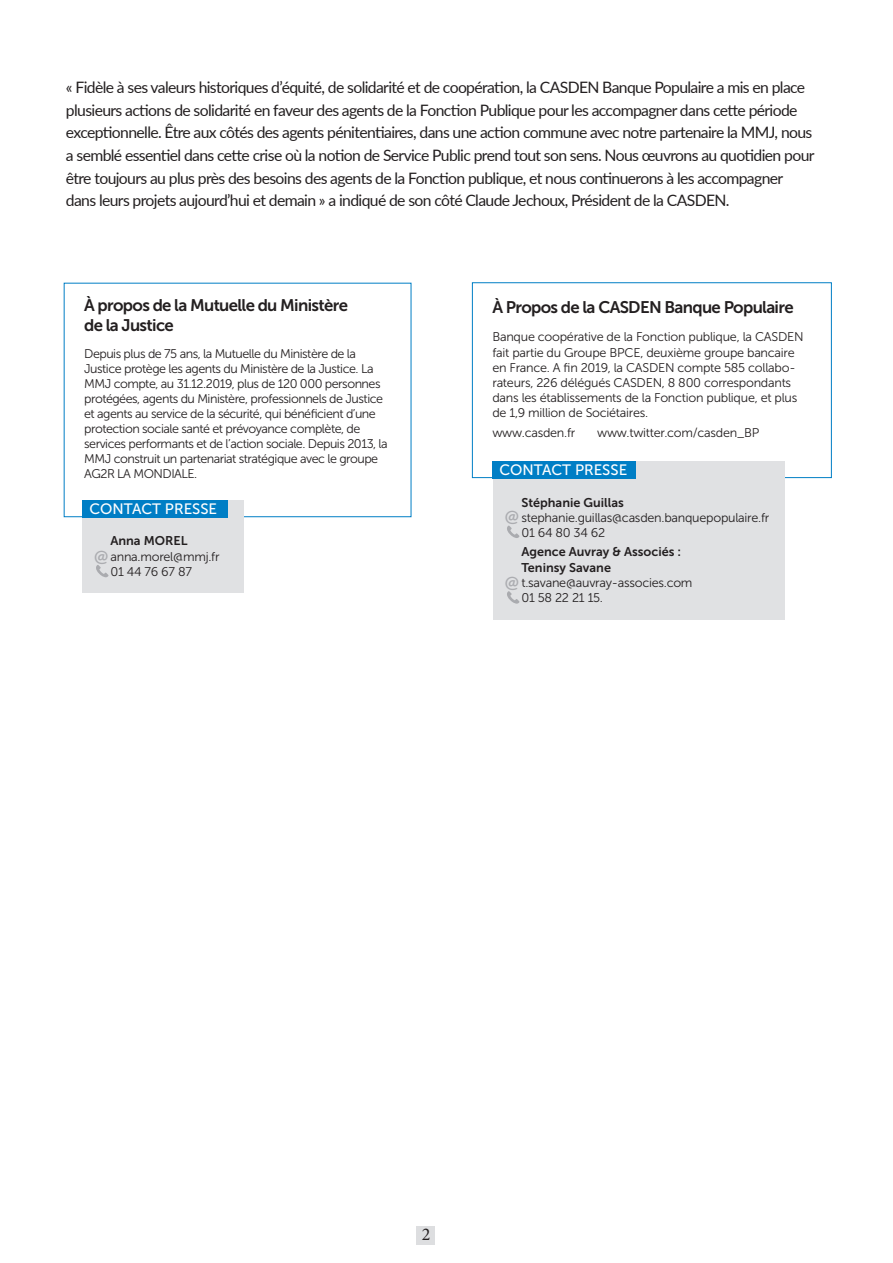
<style>
.page{position:relative;width:893px;height:1263px;background:#fff}
.page>*{position:absolute;margin:0;border:0;box-sizing:border-box;transform-origin:0 0}
.t1{font:18px "Minion Pro";color:#231f20}
.t2{font:16.8px/19.2px "Museo Sans 700";letter-spacing:-.04em;color:#231f20}
.t3{font:700 16.8px "Lato";color:#acadb1}
.t4{font:15.75px/22.5px "Lato";letter-spacing:-.04em;color:#231f20}
.t5{font:15px "Museo Sans 500";color:#fff}
.t6{font:12.6px/15.1px "Museo Sans 300";letter-spacing:-.02em;color:#231f20}
.t7{font:12.6px/15px "Museo Sans 300";letter-spacing:-.04em;color:#231f20}
.t8{font:12.6px/15.1px "Museo Sans 700";color:#231f20}
</style>
<div class="page">
<div style="left:472px;top:282px;width:360px;height:196px;border:1px solid #007ec5"></div>
<div style="left:82px;top:500px;width:162px;height:93px;background:#e0e1e3"></div>
<div style="left:493px;top:461px;width:291px;height:158px;background:#e0e1e3"></div>
<svg style="left:507px;top:591px;width:12px;height:13px"></svg>
<svg style="left:507px;top:526px;width:12px;height:12px"></svg>
<svg style="left:96px;top:565px;width:13px;height:12px"></svg>
<div style="left:82px;top:500px;width:146px;height:17px;background:#007ec5"></div>
<div style="left:492px;top:462px;width:144px;height:17px;background:#007ec5"></div>
<div style="left:417px;top:1226px;width:18px;height:19px;background:#dddee0"></div>
<p class="t4" style="left:66px;top:76px;width:750px">« Fidèle à ses valeurs historiques d’équité, de solidarité et de coopération, la CASDEN Banque Populaire a mis en place plusieurs actions de solidarité en faveur des agents de la Fonction Publique pour les accompagner dans cette période exceptionnelle. Être aux côtés des agents pénitentiaires, dans une action commune avec notre partenaire la MMJ, nous a semblé essentiel dans cette crise où la notion de Service Public prend tout son sens. Nous œuvrons au quotidien pour être toujours au plus près des besoins des agents de la Fonction publique, et nous continuerons à les accompagner dans leurs projets aujourd’hui et demain » a indiqué de son côté Claude Jechoux, Président de la CASDEN.</p>
<p class="t2" style="left:84px;top:296px;width:265px">À propos de la Mutuelle du Ministère de la Justice</p>
<p class="t7" style="left:84px;top:346px;width:305px">Depuis plus de 75 ans, la Mutuelle du Ministère de la Justice protège les agents du Ministère de la Justice. La MMJ compte, au 31.12.2019, plus de 120 000 personnes protégées, agents du Ministère, professionnels de Justice et agents au service de la sécurité, qui bénéficient d’une protection sociale santé et prévoyance complète, de services performants et de l’action sociale. Depuis 2013, la MMJ construit un partenariat stratégique avec le groupe AG2R LA MONDIALE.</p>
<p class="t5" style="left:89px;top:500px;width:129px">CONTACT PRESSE</p>
<p class="t8" style="left:110px;top:533px;width:79px">Anna MOREL</p>
<p class="t6" style="left:110px;top:549px;width:111px">anna.morel@mmj.fr<br>01 44 76 67 87</p>
<p class="t3" style="left:94px;top:543px;width:16px">@</p>
<p class="t2" style="left:492px;top:298px;width:303px">À Propos de la CASDEN Banque Populaire</p>
<p class="t6" style="left:492px;top:330px;width:313px">Banque coopérative de la Fonction publique, la CASDEN fait partie du Groupe BPCE, deuxième groupe bancaire en France. A fin 2019, la CASDEN compte 585 collabo&shy;rateurs, 226 délégués CASDEN, 8 800 correspondants dans les établissements de la Fonction publique, et plus de 1,9 million de Sociétaires.</p>
<p class="t6" style="left:492px;top:425px;width:84px">www.casden.fr</p>
<p class="t6" style="left:597px;top:425px;width:164px">www.twitter.com/casden_BP</p>
<p class="t5" style="left:499px;top:462px;width:129px">CONTACT PRESSE</p>
<p class="t8" style="left:521px;top:495px;width:104px">Stéphanie Guillas</p>
<p class="t6" style="left:521px;top:510px;width:249px">stephanie.guillas@casden.banquepopulaire.fr<br>01 64 80 34 62</p>
<p class="t8" style="left:521px;top:544px;width:161px">Agence Auvray &amp; Associés :<br>Teninsy Savane</p>
<p class="t6" style="left:521px;top:575px;width:173px">t.savane@auvray-associes.com<br>01 58 22 21 15.</p>
<p class="t3" style="left:505px;top:504px;width:16px">@</p>
<p class="t3" style="left:505px;top:569px;width:16px">@</p>
<p class="t1" style="left:422px;top:1222px;width:10px">2</p>
</div>
